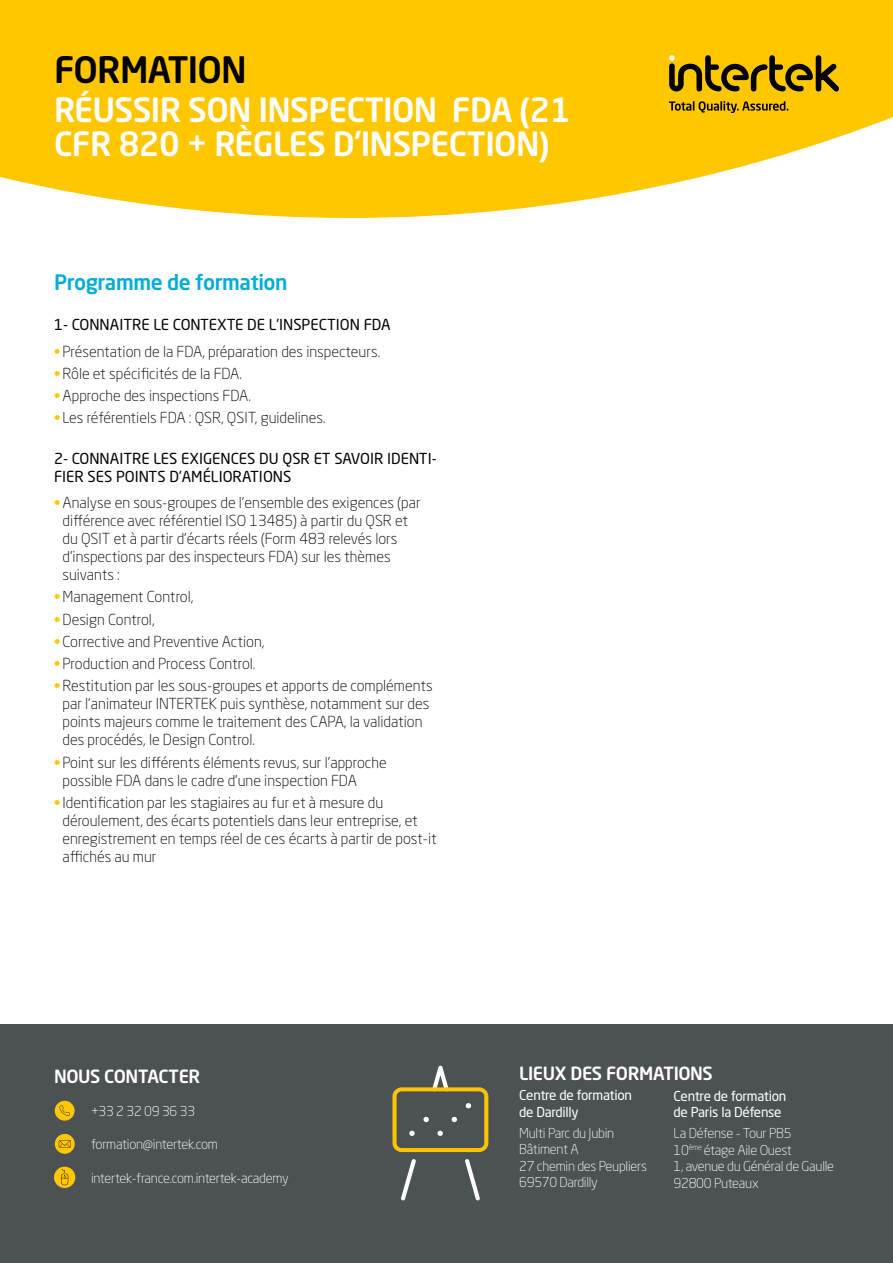
<style>
.page{position:relative;width:893px;height:1263px;background:#fff}
.page>*{position:absolute;margin:0;border:0;box-sizing:border-box;transform-origin:0 0}
.t1{font:500 36px "Neo Sans Std";letter-spacing:-.02em;color:#000}
.t2{font:500 33px/34.5px "Neo Sans Std";letter-spacing:-.02em;color:#fff}
.t3{font:500 21px "Neo Sans Std";letter-spacing:-.02em;color:#00add6}
.t4{font:500 18px "Neo Sans Std";letter-spacing:-.025em;color:#fff}
.t5{font:300 15px/18px "Neo Sans Std";color:#000}
.t6{font:15px/18px "Neo Sans Std";color:#000}
.t7{font:300 13.5px/16.5px "Neo Sans Std";letter-spacing:-.02em;color:#fff}
.t8{font:13.5px/16.5px "Neo Sans Std";letter-spacing:-.02em;color:#fff}
.s1{font-weight:500;color:#fec700}
</style>
<div class="page">
<div style="left:0;top:1025px;width:893px;height:238px;background:#4c5154"></div>
<div style="left:54px;top:1167px;width:21px;height:21px;background:#fec700;border-radius:50%"></div>
<svg style="left:61px;top:1169px;width:7px;height:16px"></svg>
<div style="left:55px;top:1134px;width:20px;height:20px;background:#fec700;border-radius:50%"></div>
<svg style="left:59px;top:1140px;width:12px;height:8px"></svg>
<div style="left:55px;top:1101px;width:20px;height:20px;background:#fec700;border-radius:50%"></div>
<svg style="left:60px;top:1105px;width:10px;height:11px"></svg>
<svg style="left:465px;top:1159px;width:15px;height:41px"></svg>
<svg style="left:401px;top:1159px;width:15px;height:41px"></svg>
<svg style="left:392px;top:1066px;width:96px;height:86px"></svg>
<svg style="left:0;top:0;width:893px;height:218px;background:#fecd1f"></svg>
<svg style="left:669px;top:55px;width:170px;height:36px;background:#9d7b00"></svg>
<svg style="left:669px;top:101px;width:119px;height:12px"></svg>
<h1 class="t1" style="left:54px;top:47px;width:194px">FORMATION</h1>
<h2 class="t2" style="left:54px;top:91px;width:518px">RÉUSSIR SON INSPECTION FDA (21<br>CFR 820 + RÈGLES D’INSPECTION)</h2>
<h3 class="t3" style="left:54px;top:269px;width:235px">Programme de formation</h3>
<p class="t6" style="left:54px;top:315px;width:338px">1- CONNAITRE LE CONTEXTE DE L’INSPECTION FDA</p>
<p class="t5" style="left:54px;top:342px;width:328px"><span class="s1">•</span> Présentation de la FDA, préparation des inspecteurs.</p>
<p class="t5" style="left:54px;top:364px;width:190px"><span class="s1">•</span>Rôle et spécificités de la FDA.</p>
<p class="t5" style="left:54px;top:386px;width:198px"><span class="s1">•</span>Approche des inspections FDA.</p>
<p class="t5" style="left:54px;top:409px;width:273px"><span class="s1">•</span> Les référentiels FDA : QSR, QSIT, guidelines.</p>
<p class="t6" style="left:54px;top:449px;width:384px">2- CONNAITRE LES EXIGENCES DU QSR ET SAVOIR IDENTI-<br>FIER SES POINTS D’AMÉLIORATIONS</p>
<p class="t5" style="left:63px;top:493px;width:360px;text-indent:-9px"><span class="s1">•</span>Analyse en sous-groupes de l’ensemble des exigences (par différence avec référentiel ISO 13485) à partir du QSR et du QSIT et à partir d’écarts réels (Form 483 relevés lors d’inspections par des inspecteurs FDA) sur les thèmes suivants :</p>
<p class="t5" style="left:54px;top:588px;width:141px"><span class="s1">•</span> Management Control,</p>
<p class="t5" style="left:54px;top:610px;width:102px"><span class="s1">•</span>Design Control,</p>
<p class="t5" style="left:54px;top:632px;width:212px"><span class="s1">•</span> Corrective and Preventive Action,</p>
<p class="t5" style="left:54px;top:654px;width:203px"><span class="s1">•</span> Production and Process Control.</p>
<p class="t5" style="left:63px;top:677px;width:372px;text-indent:-9px"><span class="s1">•</span>Restitution par les sous-groupes et apports de compléments par l’animateur INTERTEK puis synthèse, notamment sur des points majeurs comme le traitement des CAPA, la validation des procédés, le Design Control.</p>
<p class="t5" style="left:63px;top:753px;width:326px;text-indent:-9px"><span class="s1">•</span> Point sur les différents éléments revus, sur l’approche possible FDA dans le cadre d’une inspection FDA</p>
<p class="t5" style="left:63px;top:793px;width:376px;text-indent:-9px"><span class="s1">•</span> Identification par les stagiaires au fur et à mesure du déroulement, des écarts potentiels dans leur entreprise, et enregistrement en temps réel de ces écarts à partir de post-it affichés au mur</p>
<p class="t4" style="left:54px;top:1065px;width:148px">NOUS CONTACTER</p>
<p class="t7" style="left:91px;top:1102px;width:106px">+33 2 32 09 36 33</p>
<p class="t7" style="left:91px;top:1136px;width:128px">formation@intertek.com</p>
<p class="t7" style="left:91px;top:1169px;width:199px">intertek-france.com.intertek-academy</p>
<p class="t4" style="left:519px;top:1061px;width:195px">LIEUX DES FORMATIONS</p>
<p class="t8" style="left:519px;top:1087px;width:114px">Centre de formation de Dardilly</p>
<p class="t7" style="left:519px;top:1124px;width:129px">Multi Parc du Jubin<br>Bâtiment A<br>27 chemin des Peupliers<br>69570 Dardilly</p>
<p class="t8" style="left:674px;top:1087px;width:114px">Centre de formation de Paris la Défense</p>
<p class="t7" style="left:674px;top:1125px;width:162px">La Défense - Tour PB5<br>10<sup>ème</sup> étage Aile Ouest<br>1, avenue du Général de Gaulle<br>92800 Puteaux</p>
</div>
